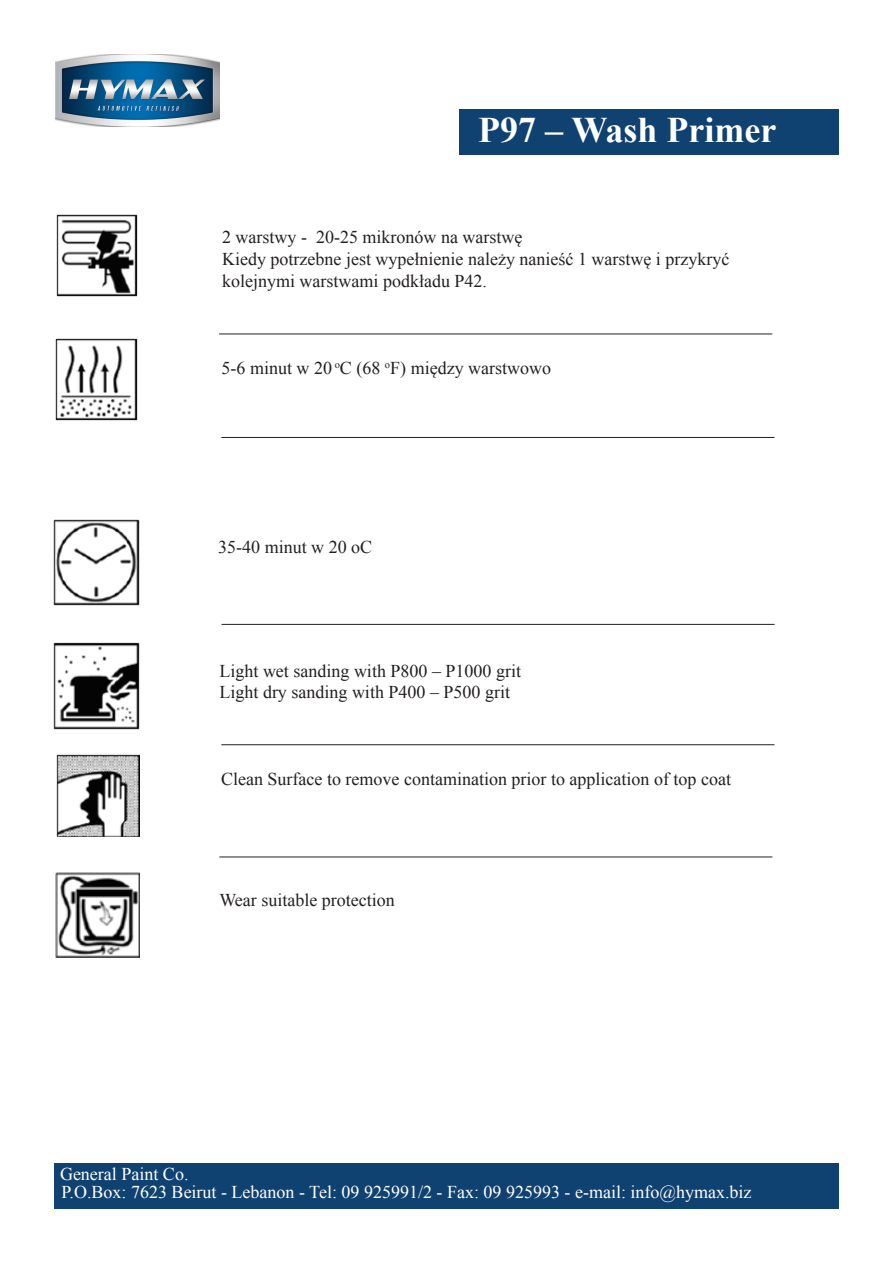
<style>
.page{position:relative;width:893px;height:1263px;background:#fff}
.page>*{position:absolute;margin:0;border:0;box-sizing:border-box;transform-origin:0 0}
.t1{font:700 36px "Times New Roman";color:#fff}
.t2{font:18px "Times New Roman";color:#231f20}
.t3{font:18px "Times New Roman";color:#fff}
</style>
<div class="page">
<div style="left:54px;top:1163px;width:785px;height:46px;background:#104271"></div>
<div style="left:459px;top:109px;width:380px;height:46px;background:#104271"></div>
<hr style="left:219px;top:857px;width:553px;height:1px;background:#231f20">
<hr style="left:221px;top:744px;width:553px;height:1px;background:#231f20">
<hr style="left:222px;top:624px;width:553px;height:1px;background:#231f20">
<hr style="left:219px;top:334px;width:553px;height:1px;background:#231f20">
<hr style="left:221px;top:437px;width:553px;height:1px;background:#231f20">
<img style="left:56px;top:54px;width:164px;height:72px">
<img style="left:56px;top:215px;width:82px;height:81px">
<img style="left:56px;top:873px;width:84px;height:84px">
<img style="left:54px;top:520px;width:85px;height:85px">
<img style="left:54px;top:643px;width:86px;height:87px">
<img style="left:56px;top:754px;width:83px;height:83px">
<img style="left:56px;top:338px;width:82px;height:82px">
<p class="t1" style="left:478px;top:105px;width:300px">P97 – Wash Primer</p>
<p class="t2" style="left:222px;top:225px;width:302px">2 warstwy - 20-25 mikronów na warstwę</p>
<p class="t2" style="left:222px;top:247px;width:509px">Kiedy potrzebne jest wypełnienie należy nanieść 1 warstwę i przykryć</p>
<p class="t2" style="left:222px;top:268px;width:266px">kolejnymi warstwami podkładu P42.</p>
<p class="t2" style="left:222px;top:356px;width:331px">5-6 minut w 20 <sup>o</sup>C (68 <sup>o</sup>F) między warstwowo</p>
<p class="t2" style="left:218px;top:535px;width:156px">35-40 minut w 20 oC</p>
<p class="t2" style="left:219px;top:659px;width:303px">Light wet sanding with P800 – P1000 grit</p>
<p class="t2" style="left:219px;top:680px;width:292px">Light dry sanding with P400 – P500 grit</p>
<p class="t2" style="left:221px;top:767px;width:511px">Clean Surface to remove contamination prior to application of top coat</p>
<p class="t2" style="left:219px;top:888px;width:177px">Wear suitable protection</p>
<p class="t3" style="left:60px;top:1162px;width:130px">General Paint Co.</p>
<p class="t3" style="left:62px;top:1180px;width:691px">P.O.Box: 7623 Beirut - Lebanon - Tel: 09 925991/2 - Fax: 09 925993 - e-mail: info@hymax.biz</p>
</div>
